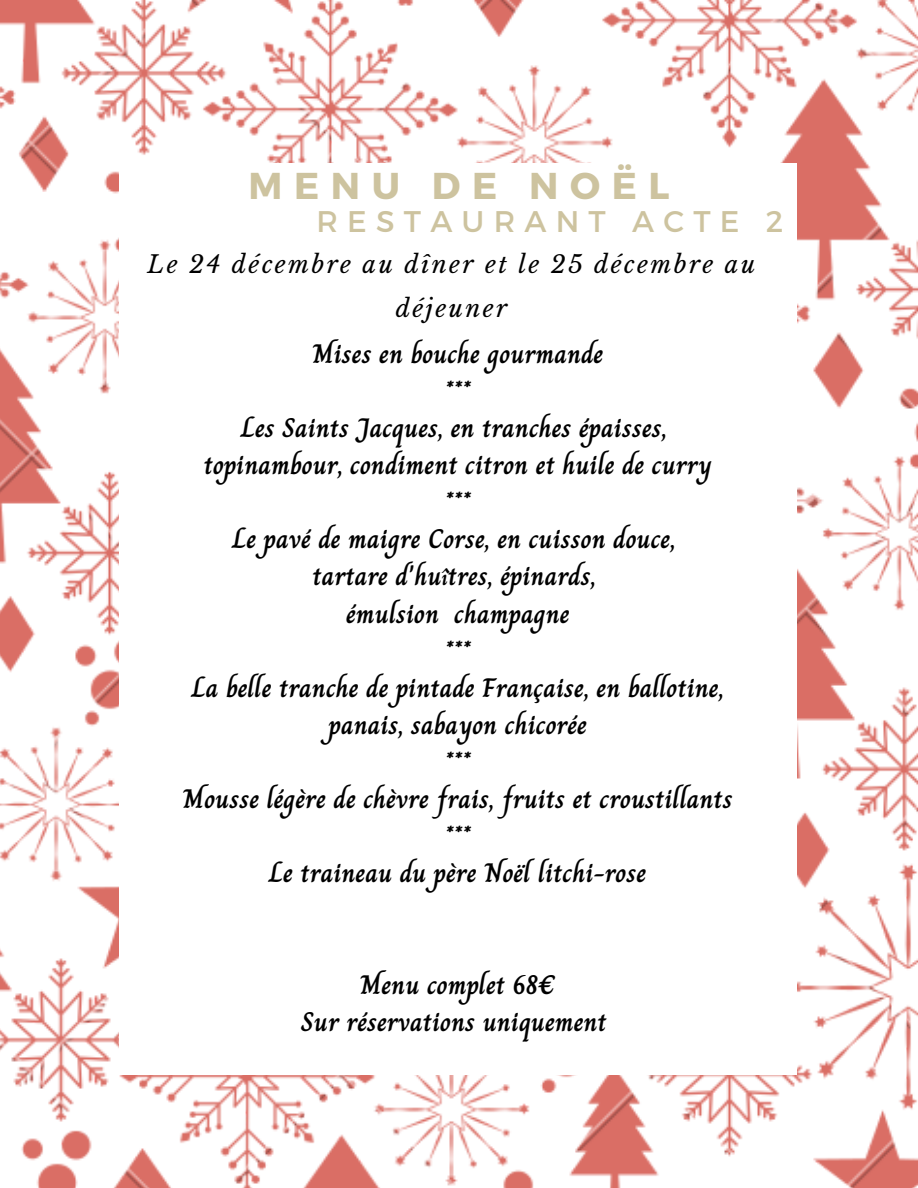
<style>
.page{position:relative;width:918px;height:1188px;background:#fff}
.page>*{position:absolute;margin:0;border:0;box-sizing:border-box;transform-origin:0 0}
.t1{font:700 37.35px "Montserrat";letter-spacing:.31em;color:#cdc39f}
.t2{font:29.85px "Montserrat";letter-spacing:.31em;color:#cdc39f}
.t3{font:700 27px "Charm";color:#000}
.t4{font:italic 24px/43.8px "Libre Baskerville";letter-spacing:.1em;color:#000;text-align:center}
</style>
<div class="page">
<img style="left:0;top:0;width:918px;height:1188px">
<div style="left:119px;top:163px;width:678px;height:911px;background:#fff"></div>
<p class="t1" style="left:249px;top:161px;width:422px">MENU DE NOËL</p>
<p class="t2" style="left:316px;top:202px;width:468px">RESTAURANT ACTE 2</p>
<p class="t4" style="left:148px;top:243px;width:609px">Le 24 décembre au dîner et le 25 décembre au déjeuner</p>
<p class="t3" style="left:312px;top:333px;width:293px">Mises en bouche gourmande</p>
<p class="t3" style="left:445px;top:370px;width:27px">***</p>
<p class="t3" style="left:241px;top:407px;width:427px">Les Saints Jacques, en tranches épaisses,</p>
<p class="t3" style="left:204px;top:444px;width:509px">topinambour, condiment citron et huile de curry</p>
<p class="t3" style="left:445px;top:481px;width:27px">***</p>
<p class="t3" style="left:233px;top:518px;width:444px">Le pavé de maigre Corse, en cuisson douce,</p>
<p class="t3" style="left:312px;top:555px;width:285px">tartare d'huîtres, épinards,</p>
<p class="t3" style="left:346px;top:592px;width:225px">émulsion champagne</p>
<p class="t3" style="left:445px;top:630px;width:27px">***</p>
<p class="t3" style="left:192px;top:667px;width:533px">La belle tranche de pintade Française, en ballotine,</p>
<p class="t3" style="left:329px;top:704px;width:260px">panais, sabayon chicorée</p>
<p class="t3" style="left:445px;top:741px;width:27px">***</p>
<p class="t3" style="left:183px;top:778px;width:551px">Mousse légère de chèvre frais, fruits et croustillants</p>
<p class="t3" style="left:445px;top:815px;width:27px">***</p>
<p class="t3" style="left:270px;top:852px;width:378px">Le traineau du père Noël litchi-rose</p>
<p class="t3" style="left:360px;top:964px;width:197px">Menu complet 68€</p>
<p class="t3" style="left:301px;top:1001px;width:307px">Sur réservations uniquement</p>
</div>
